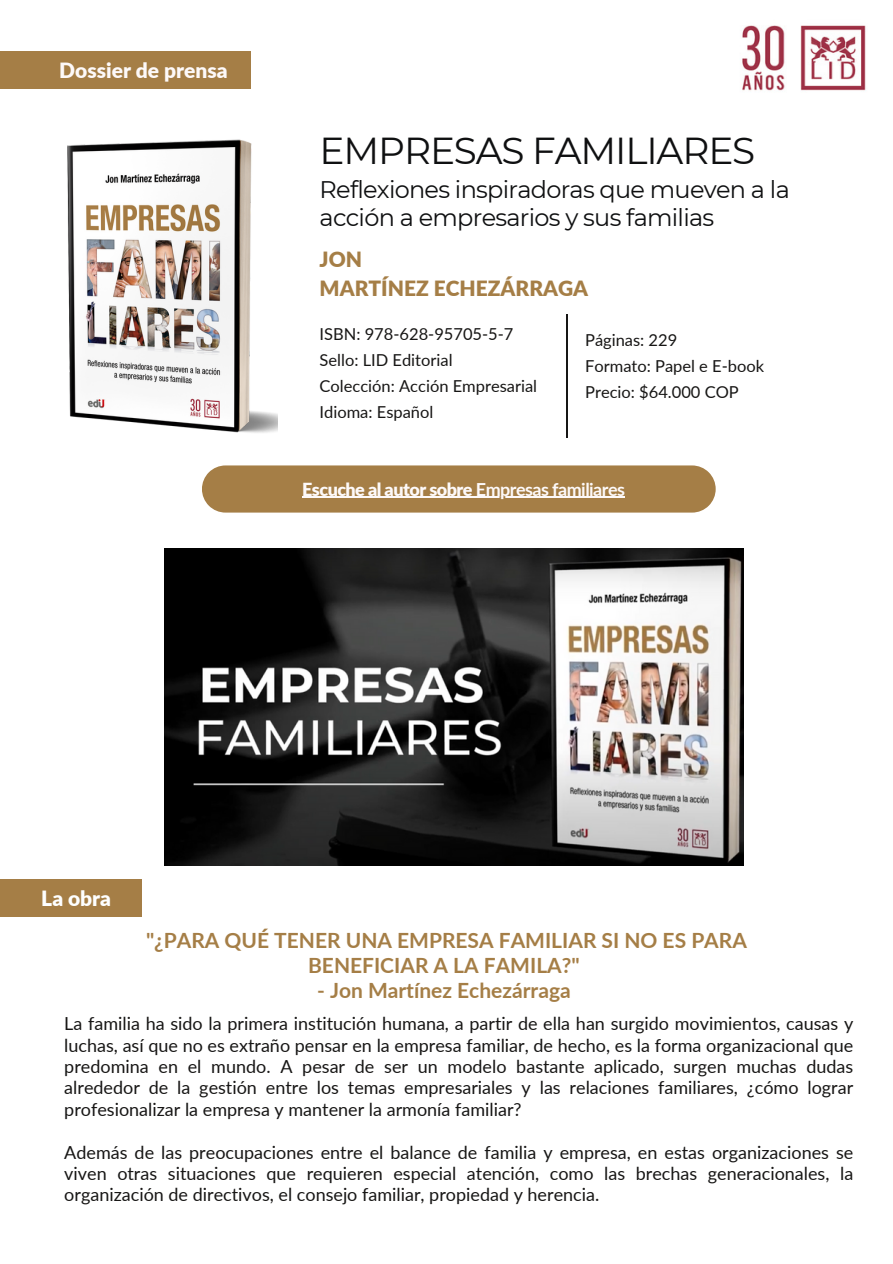
<style>
.page{position:relative;width:893px;height:1264px;background:#fff}
.page>*{position:absolute;margin:0;border:0;box-sizing:border-box;transform-origin:0 0}
.t1{font:37.5px "Montserrat";letter-spacing:-.03em;color:#0f1011}
.t2{font:24px/28px "Montserrat";letter-spacing:-.03em;color:#0f1011}
.t3{font:700 21px/24.8px "Lato";color:#a57e46;text-align:center}
.t4{font:900 21px "Lato";color:#a57e46}
.t5{font:900 21px "Lato";color:#fdf9f9}
.t6{font:900 21px "Lato";color:#feffff}
.t7{font:18px/21.3px "Lato";color:#171615;text-align:justify}
.t8{font:900 18px "Lato";letter-spacing:-.03em;color:#fdf9f9}
.t9{font:16.5px "Lato";color:#171615}
.s1{font-weight:700}
</style>
<div class="page">
<div style="left:0;top:51px;width:251px;height:38px;background:#a57e46"></div>
<div style="left:0;top:879px;width:142px;height:37px;background:#a57e46"></div>
<hr style="left:566px;top:314px;width:2px;height:124px;background:#171615">
<img style="left:742px;top:25px;width:124px;height:66px">
<div style="left:202px;top:465px;width:513px;height:47px;background:#a57e46"></div>
<img style="left:67px;top:139px;width:210px;height:294px">
<img style="left:164px;top:548px;width:579px;height:317px">
<hr style="left:302px;top:496px;width:170px;height:2px;background:#fdf9f9">
<hr style="left:472px;top:496px;width:152px;height:2px;background:#fdf9f9">
<p class="t5" style="left:59px;top:57px;width:170px">Dossier de prensa</p>
<p class="t1" style="left:319px;top:128px;width:437px">EMPRESAS FAMILIARES</p>
<p class="t2" style="left:319px;top:176px;width:471px">Reflexiones inspiradoras que mueven a la acción a empresarios y sus familias</p>
<p class="t4" style="left:319px;top:246px;width:44px">JON</p>
<p class="t4" style="left:319px;top:275px;width:270px">MARTÍNEZ ECHEZÁRRAGA</p>
<p class="t9" style="left:319px;top:324px;width:195px">ISBN: 978-628-95705-5-7</p>
<p class="t9" style="left:319px;top:350px;width:134px">Sello: LID Editorial</p>
<p class="t9" style="left:319px;top:375px;width:219px">Colección: Acción Empresarial</p>
<p class="t9" style="left:319px;top:401px;width:115px">Idioma: Español</p>
<p class="t9" style="left:585px;top:330px;width:94px">Páginas: 229</p>
<p class="t9" style="left:585px;top:356px;width:180px">Formato: Papel e E-book</p>
<p class="t9" style="left:585px;top:382px;width:155px">Precio: $64.000 COP</p>
<p class="t8" style="left:302px;top:478px;width:324px">Escuche al autor sobre <span class="s1">Empresas familiares</span></p>
<p class="t6" style="left:41px;top:885px;width:71px">La obra</p>
<p class="t3" style="left:146px;top:927px;width:602px">"¿PARA QUÉ TENER UNA EMPRESA FAMILIAR SI NO ES PARA<br>BENEFICIAR A LA FAMILA?"</p>
<p class="t3" style="left:317px;top:977px;width:255px">- Jon Martínez Echezárraga</p>
<p class="t7" style="left:64px;top:1012px;width:790px">La familia ha sido la primera institución humana, a partir de ella han surgido movimientos, causas y luchas, así que no es extraño pensar en la empresa familiar, de hecho, es la forma organizacional que predomina en el mundo. A pesar de ser un modelo bastante aplicado, surgen muchas dudas alrededor de la gestión entre los temas empresariales y las relaciones familiares, ¿cómo lograr profesionalizar la empresa y mantener la armonía familiar?</p>
<p class="t7" style="left:64px;top:1140px;width:790px">Además de las preocupaciones entre el balance de familia y empresa, en estas organizaciones se viven otras situaciones que requieren especial atención, como las brechas generacionales, la organización de directivos, el consejo familiar, propiedad y herencia.</p>
</div>
